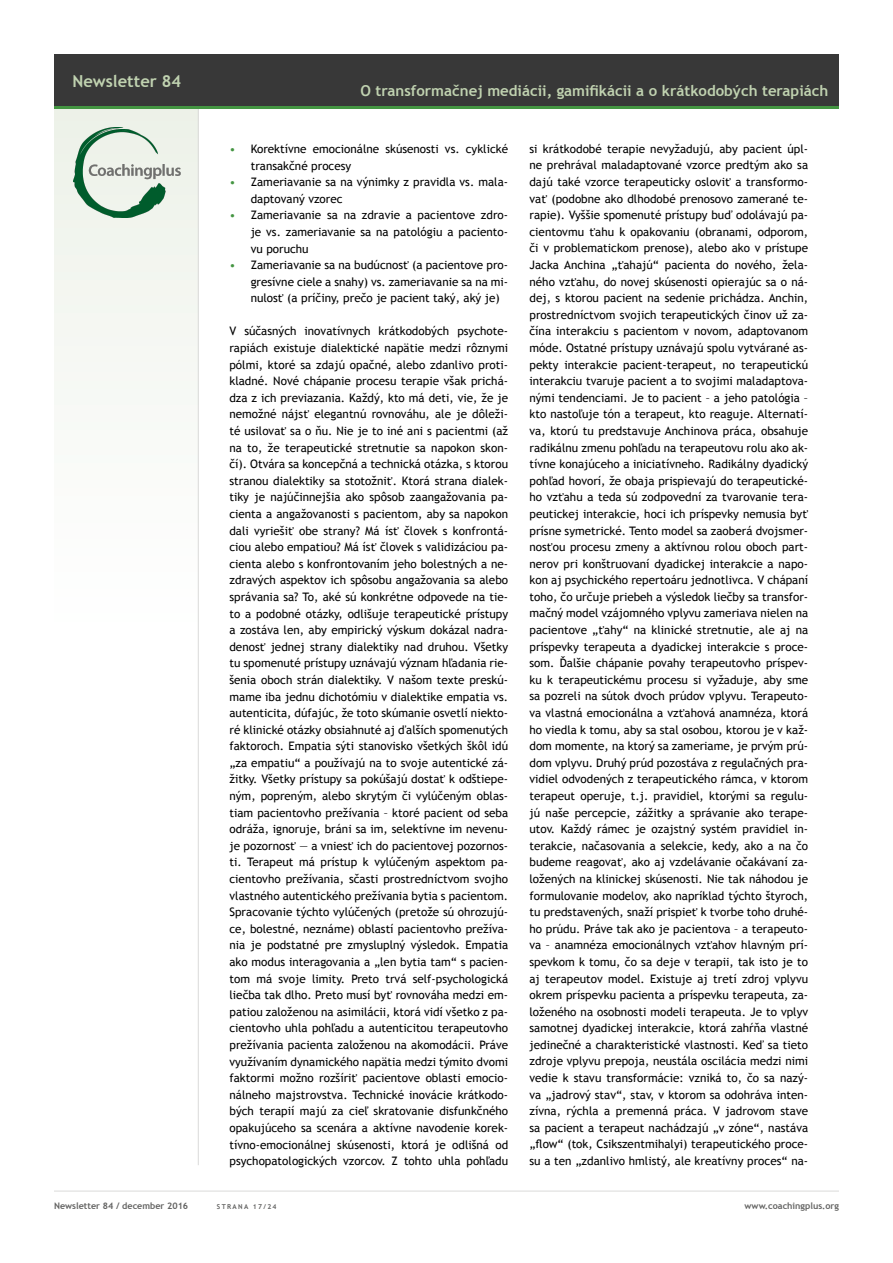
<style>
.page{position:relative;width:893px;height:1263px;background:#fff}
.page>*{position:absolute;margin:0;border:0;box-sizing:border-box;transform-origin:0 0}
.t1{font:700 16.5px "Trebuchet MS";color:#c0d2b0}
.t2{font:700 15px "Trebuchet MS";color:#c0d2b0}
.t3{font:11.7px/16.6px "Trebuchet MS";color:#000}
.t4{font:700 9px "Trebuchet MS";color:#636362}
.t5{font:700 6.75px "Trebuchet MS";letter-spacing:.2em;color:#636362}
.s1{color:#449542}
</style>
<div class="page">
<div style="left:54px;top:106px;width:145px;height:525px;background:#f7f9f5"></div>
<hr style="left:54px;top:1191px;width:785px;height:1px;background:#dadad9">
<hr style="left:198px;top:108px;width:1px;height:1057px;background:#dadad9">
<div style="left:54px;top:54px;width:785px;height:53px;background:#383838"></div>
<hr style="left:54px;top:106px;width:785px;height:3px;background:#449542">
<img style="left:74px;top:127px;width:106px;height:91px">
<h1 class="t1" style="left:72px;top:70px;width:110px">Newsletter 84</h1>
<p class="t2" style="left:361px;top:81px;width:469px">O transformačnej mediácii, gamifikácii a o krátkodobých terapiách</p>
<p class="t3" style="left:251px;top:141px;width:259px;text-indent:-21px"><span class="s1">•</span> Korektívne emocionálne skúsenosti vs. cyklické transakčné procesy</p>
<p class="t3" style="left:251px;top:174px;width:259px;text-indent:-21px"><span class="s1">•</span> Zameriavanie sa na výnimky z pravidla vs. mala&shy;daptovaný vzorec</p>
<p class="t3" style="left:251px;top:207px;width:259px;text-align:justify;text-indent:-21px"><span class="s1">•</span> Zameriavanie sa na zdravie a pacientove zdro&shy;je vs. zameriavanie sa na patológiu a paciento&shy;vu poruchu</p>
<p class="t3" style="left:251px;top:257px;width:259px;text-indent:-21px"><span class="s1">•</span> Zameriavanie sa na budúcnosť (a pacientove pro&shy;gresívne ciele a snahy) vs. zameriavanie sa na mi&shy;nulosť (a príčiny, prečo je pacient taký, aký je)</p>
<p class="t3" style="left:229px;top:323px;width:280px;text-align:justify">V súčasných inovatívnych krátkodobých psychote&shy;rapiách existuje dialektické napätie medzi rôznymi pólmi, ktoré sa zdajú opačné, alebo zdanlivo proti&shy;kladné. Nové chápanie procesu terapie však prichá&shy;dza z ich previazania. Každý, kto má deti, vie, že je nemožné nájsť elegantnú rovnováhu, ale je dôleži&shy;té usilovať sa o ňu. Nie je to iné ani s pacientmi (až na to, že terapeutické stretnutie sa napokon skon&shy;čí). Otvára sa koncepčná a technická otázka, s ktorou stranou dialektiky sa stotožniť. Ktorá strana dialek&shy;tiky je najúčinnejšia ako spôsob zaangažovania pa&shy;cienta a angažovanosti s pacientom, aby sa napokon dali vyriešiť obe strany? Má ísť človek s konfrontá&shy;ciou alebo empatiou? Má ísť človek s validizáciou pa&shy;cienta alebo s konfrontovaním jeho bolestných a ne&shy;zdravých aspektov ich spôsobu angažovania sa alebo správania sa? To, aké sú konkrétne odpovede na tie&shy;to a podobné otázky, odlišuje terapeutické prístupy a zostáva len, aby empirický výskum dokázal nadra&shy;denosť jednej strany dialektiky nad druhou. Všetky tu spomenuté prístupy uznávajú význam hľadania rie&shy;šenia oboch strán dialektiky. V našom texte preskú&shy;mame iba jednu dichotómiu v dialektike empatia vs. autenticita, dúfajúc, že toto skúmanie osvetlí niekto&shy;ré klinické otázky obsiahnuté aj ďalších spomenutých faktoroch. Empatia sýti stanovisko všetkých škôl idú „za empatiu“ a používajú na to svoje autentické zá&shy;žitky. Všetky prístupy sa pokúšajú dostať k odštiepe&shy;ným, popreným, alebo skrytým či vylúčeným oblas&shy;tiam pacientovho prežívania – ktoré pacient od seba odráža, ignoruje, bráni sa im, selektívne im nevenu&shy;je pozornosť — a vniesť ich do pacientovej pozornos&shy;ti. Terapeut má prístup k vylúčeným aspektom pa&shy;cientovho prežívania, sčasti prostredníctvom svojho vlastného autentického prežívania bytia s pacientom.<br>Spracovanie týchto vylúčených (pretože sú ohrozujú&shy;ce, bolestné, neznáme) oblastí pacientovho prežíva&shy;nia je podstatné pre zmysluplný výsledok. Empatia ako modus interagovania a „len bytia tam“ s pacien&shy;tom má svoje limity. Preto trvá self-psychologická liečba tak dlho. Preto musí byť rovnováha medzi em&shy;patiou založenou na asimilácii, ktorá vidí všetko z pa&shy;cientovho uhla pohľadu a autenticitou terapeutovho prežívania pacienta založenou na akomodácii. Práve využívaním dynamického napätia medzi týmito dvomi faktormi možno rozšíriť pacientove oblasti emocio&shy;nálneho majstrovstva. Technické inovácie krátkodo&shy;bých terapií majú za cieľ skratovanie disfunkčného opakujúceho sa scenára a aktívne navodenie korek&shy;tívno-emocionálnej skúsenosti, ktorá je odlišná od psychopatologických vzorcov. Z tohto uhla pohľadu</p>
<p class="t3" style="left:529px;top:141px;width:280px;text-align:justify">si krátkodobé terapie nevyžadujú, aby pacient úpl&shy;ne prehrával maladaptované vzorce predtým ako sa dajú také vzorce terapeuticky osloviť a transformo&shy;vať (podobne ako dlhodobé prenosovo zamerané te&shy;rapie). Vyššie spomenuté prístupy buď odolávajú pa&shy;cientovmu ťahu k opakovaniu (obranami, odporom, či v problematickom prenose), alebo ako v prístupe Jacka Anchina „ťahajú“ pacienta do nového, žela&shy;ného vzťahu, do novej skúsenosti opierajúc sa o ná&shy;dej, s ktorou pacient na sedenie prichádza. Anchin, prostredníctvom svojich terapeutických činov už za&shy;čína interakciu s pacientom v novom, adaptovanom móde. Ostatné prístupy uznávajú spolu vytvárané as&shy;pekty interakcie pacient-terapeut, no terapeutickú interakciu tvaruje pacient a to svojimi maladaptova&shy;nými tendenciami. Je to pacient – a jeho patológia – kto nastoľuje tón a terapeut, kto reaguje. Alternatí&shy;va, ktorú tu predstavuje Anchinova práca, obsahuje radikálnu zmenu pohľadu na terapeutovu rolu ako ak&shy;tívne konajúceho a iniciatívneho. Radikálny dyadický pohľad hovorí, že obaja prispievajú do terapeutické&shy;ho vzťahu a teda sú zodpovední za tvarovanie tera&shy;peutickej interakcie, hoci ich príspevky nemusia byť prísne symetrické. Tento model sa zaoberá dvojsmer&shy;nosťou procesu zmeny a aktívnou rolou oboch part&shy;nerov pri konštruovaní dyadickej interakcie a napo&shy;kon aj psychického repertoáru jednotlivca. V chápaní toho, čo určuje priebeh a výsledok liečby sa transfor&shy;mačný model vzájomného vplyvu zameriava nielen na pacientove „ťahy“ na klinické stretnutie, ale aj na príspevky terapeuta a dyadickej interakcie s proce&shy;som. Ďalšie chápanie povahy terapeutovho príspev&shy;ku k terapeutickému procesu si vyžaduje, aby sme sa pozreli na sútok dvoch prúdov vplyvu. Terapeuto&shy;va vlastná emocionálna a vzťahová anamnéza, ktorá ho viedla k tomu, aby sa stal osobou, ktorou je v kaž&shy;dom momente, na ktorý sa zameriame, je prvým prú&shy;dom vplyvu. Druhý prúd pozostáva z regulačných pra&shy;vidiel odvodených z terapeutického rámca, v ktorom terapeut operuje, t.j. pravidiel, ktorými sa regulu&shy;jú naše percepcie, zážitky a správanie ako terape&shy;utov. Každý rámec je ozajstný systém pravidiel in&shy;terakcie, načasovania a selekcie, kedy, ako a na čo budeme reagovať, ako aj vzdelávanie očakávaní za&shy;ložených na klinickej skúsenosti. Nie tak náhodou je formulovanie modelov, ako napríklad týchto štyroch, tu predstavených, snaží prispieť k tvorbe toho druhé&shy;ho prúdu. Práve tak ako je pacientova – a terapeuto&shy;va – anamnéza emocionálnych vzťahov hlavným prí&shy;spevkom k tomu, čo sa deje v terapii, tak isto je to aj terapeutov model. Existuje aj tretí zdroj vplyvu okrem príspevku pacienta a príspevku terapeuta, za&shy;loženého na osobnosti modeli terapeuta. Je to vplyv samotnej dyadickej interakcie, ktorá zahŕňa vlastné jedinečné a charakteristické vlastnosti. Keď sa tieto zdroje vplyvu prepoja, neustála oscilácia medzi nimi vedie k stavu transformácie: vzniká to, čo sa nazý&shy;va „jadrový stav“, stav, v ktorom sa odohráva inten&shy;zívna, rýchla a premenná práca. V jadrovom stave sa pacient a terapeut nachádzajú „v zóne“, nastáva „flow“ (tok, Csikszentmihalyi) terapeutického proce&shy;su a ten „zdanlivo hmlistý, ale kreatívny proces“ na-</p>
<p class="t4" style="left:54px;top:1200px;width:136px">Newsletter 84 / december 2016</p>
<p class="t5" style="left:217px;top:1202px;width:61px">strana 17/24</p>
<p class="t4" style="left:745px;top:1200px;width:96px">www.coachingplus.org</p>
</div>
